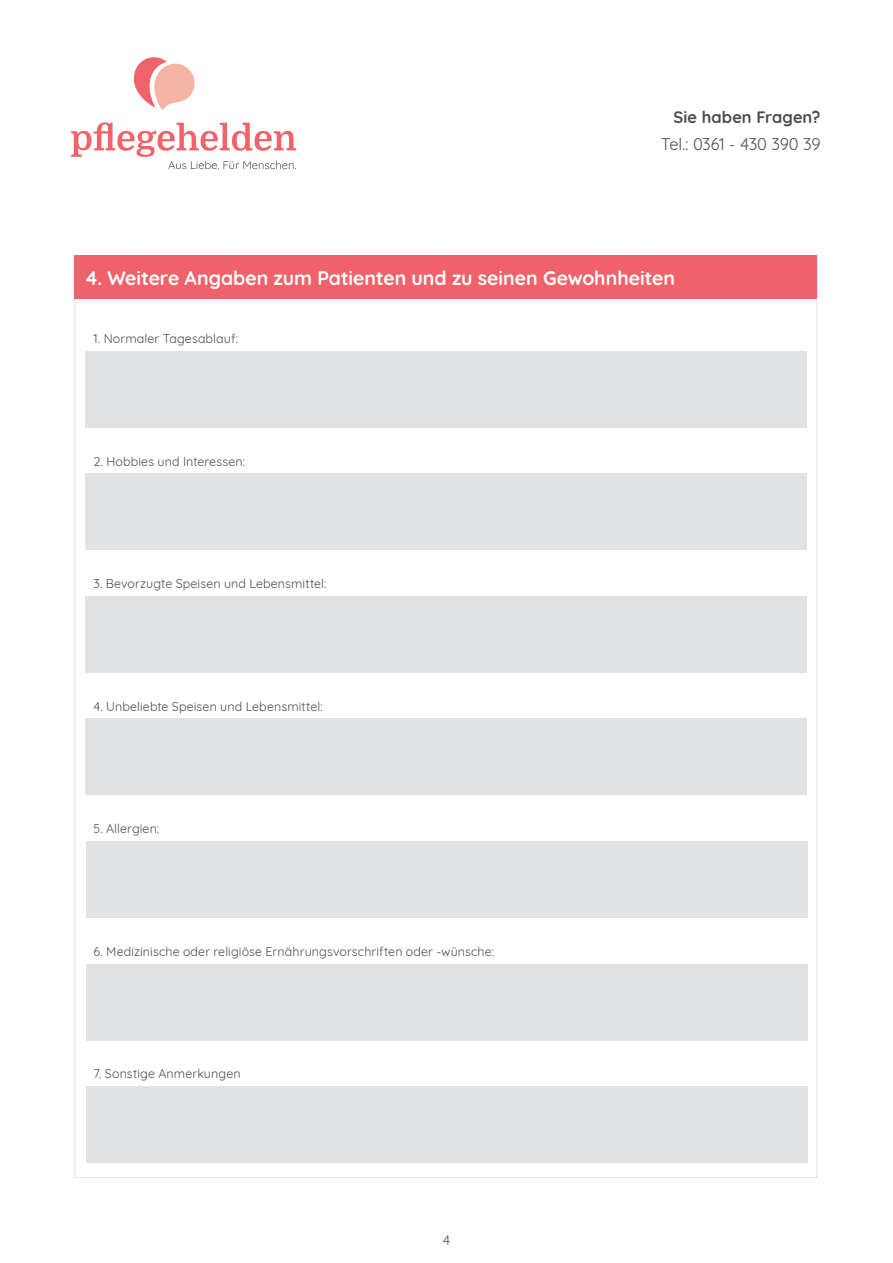
<style>
.page{position:relative;width:893px;height:1263px;background:#fff}
.page>*{position:absolute;margin:0;border:0;box-sizing:border-box;transform-origin:0 0}
.t1{font:700 19.5px "Quicksand";color:#fff}
.t2{font:16.5px "Quicksand";letter-spacing:-.025em;color:#4b4c4d}
.t3{font:700 16.5px "Quicksand";letter-spacing:.005em;color:#4b4c4d}
.t4{font:13.5px "Quicksand";color:#4b4c4d}
.t5{font:12.45px "Quicksand";letter-spacing:.01em;color:#4b4c4d}
</style>
<div class="page">
<div style="left:86px;top:351px;width:721px;height:77px;background:#e1e2e4"></div>
<div style="left:86px;top:474px;width:721px;height:76px;background:#e1e2e4"></div>
<div style="left:86px;top:596px;width:721px;height:77px;background:#e1e2e4"></div>
<div style="left:74px;top:255px;width:743px;height:44px;background:#f06269"></div>
<div style="left:86px;top:719px;width:721px;height:76px;background:#e1e2e4"></div>
<div style="left:86px;top:841px;width:722px;height:77px;background:#e1e2e4"></div>
<div style="left:86px;top:964px;width:722px;height:76px;background:#e1e2e4"></div>
<div style="left:86px;top:1086px;width:722px;height:77px;background:#e1e2e4"></div>
<svg style="left:133px;top:57px;width:62px;height:53px"></svg>
<svg style="left:71px;top:122px;width:225px;height:47px"></svg>
<h2 class="t3" style="left:674px;top:104px;width:148px">Sie haben Fragen?</h2>
<h2 class="t2" style="left:661px;top:132px;width:161px">Tel.: 0361 - 430 390 39</h2>
<h1 class="t1" style="left:84px;top:261px;width:592px">4. Weitere Angaben zum Patienten und zu seinen Gewohnheiten</h1>
<p class="t5" style="left:94px;top:329px;width:146px">1. Normaler Tagesablauf:</p>
<p class="t5" style="left:94px;top:451px;width:153px">2. Hobbies und Interessen:</p>
<p class="t5" style="left:94px;top:574px;width:234px">3. Bevorzugte Speisen und Lebensmittel:</p>
<p class="t5" style="left:94px;top:696px;width:231px">4. Unbeliebte Speisen und Lebensmittel:</p>
<p class="t5" style="left:94px;top:819px;width:67px">5. Allergien:</p>
<p class="t5" style="left:94px;top:942px;width:402px">6. Medizinische oder religiöse Ernährungsvorschriften oder -wünsche:</p>
<p class="t5" style="left:94px;top:1064px;width:149px">7. Sonstige Anmerkungen</p>
<p class="t4" style="left:443px;top:1229px;width:9px">4</p>
</div>
